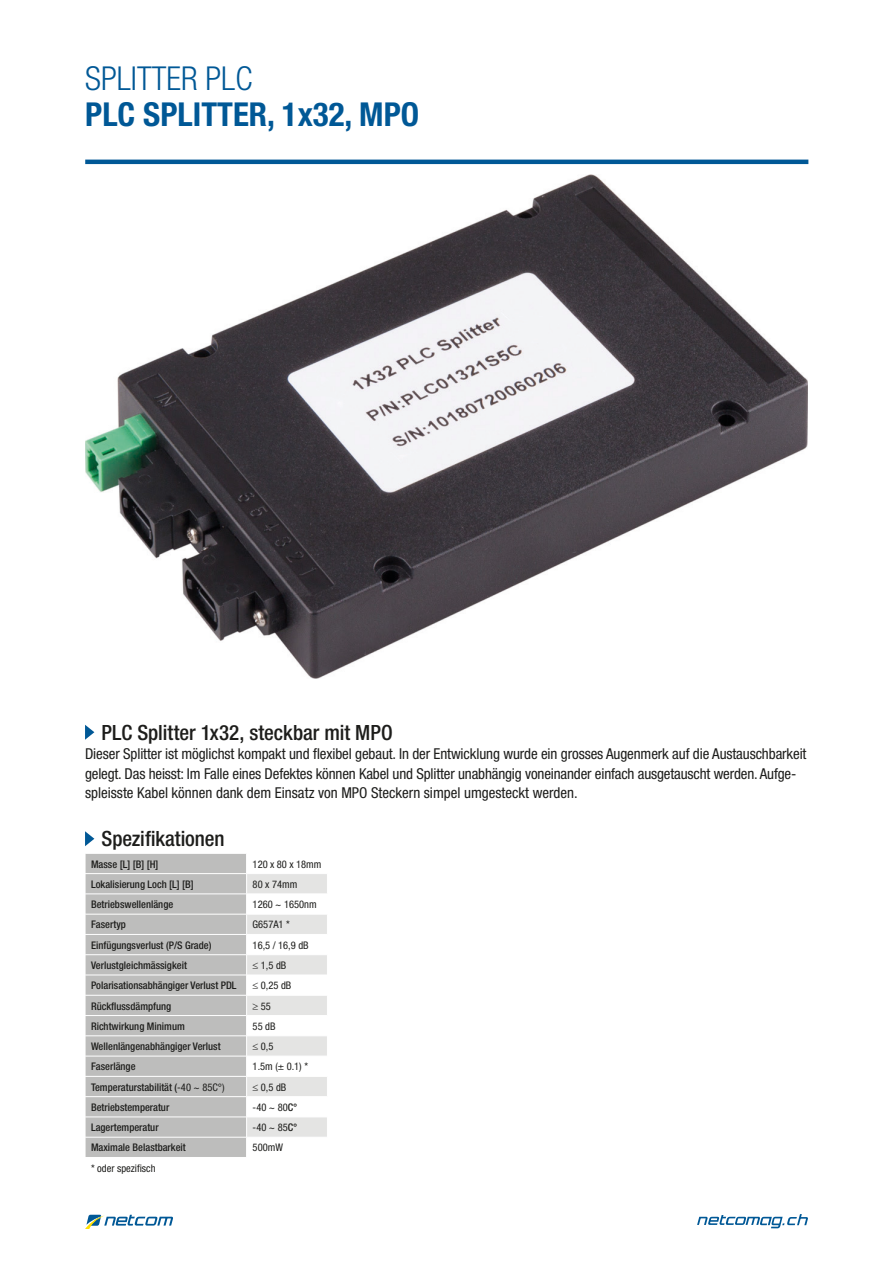
<style>
.page{position:relative;width:893px;height:1263px;background:#fff}
.page>*{position:absolute;margin:0;border:0;box-sizing:border-box;transform-origin:0 0}
.Untertitel{font:700 condensed 33px/36px "Helvetica Neue";color:#005896}
.Titel{font:500 condensed 21px "Helvetica Neue";color:#1d1d1b}
.Fliesstext{font:500 condensed 21px "Helvetica Neue";letter-spacing:-.005em;color:#1d1d1b}
.Fliesstext-2{font:condensed 15px/19.5px "Helvetica Neue";letter-spacing:-.005em;color:#1d1d1b}
.tabelle_überschrift{font:500 condensed 10.5px "Helvetica Neue";color:#1d1d1b}
.tabelle_text{font:condensed 10.5px "Helvetica Neue";color:#1d1d1b}
.tabelle_überschrift-2{font:condensed 10.5px "Helvetica Neue";color:#1d1d1b}
.s1{font-weight:300}
.s2{font-weight:400}
.s3{font-weight:500}
</style>
<div class="page">
<svg style="left:85px;top:725px;width:9px;height:15px"></svg>
<svg style="left:85px;top:831px;width:9px;height:15px"></svg>
<hr style="left:85px;top:160px;width:723px;height:4px;background:#005896">
<img style="left:86px;top:174px;width:721px;height:504px">
<div style="left:86px;top:854px;width:160px;height:303px;background:#bdbdbc"></div>
<hr style="left:85px;top:894px;width:162px;height:1px;background:#fff">
<hr style="left:85px;top:914px;width:162px;height:1px;background:#fff">
<hr style="left:85px;top:934px;width:162px;height:1px;background:#fff">
<hr style="left:85px;top:954px;width:162px;height:1px;background:#fff">
<hr style="left:85px;top:975px;width:162px;height:1px;background:#fff">
<hr style="left:85px;top:995px;width:162px;height:1px;background:#fff">
<hr style="left:85px;top:1015px;width:162px;height:1px;background:#fff">
<hr style="left:85px;top:1035px;width:162px;height:1px;background:#fff">
<hr style="left:85px;top:1056px;width:162px;height:1px;background:#fff">
<hr style="left:85px;top:1076px;width:162px;height:1px;background:#fff">
<hr style="left:85px;top:1096px;width:162px;height:1px;background:#fff">
<hr style="left:85px;top:1117px;width:162px;height:1px;background:#fff">
<hr style="left:85px;top:1137px;width:162px;height:1px;background:#fff">
<svg style="left:85px;top:854px;width:1px;height:303px"></svg>
<svg style="left:247px;top:874px;width:80px;height:263px"></svg>
<hr style="left:85px;top:873px;width:162px;height:1px;background:#fff">
<svg style="left:697px;top:1214px;width:111px;height:14px"></svg>
<svg style="left:85px;top:1215px;width:88px;height:14px"></svg>
<p class="Untertitel" style="left:85px;top:60px;width:335px"><span class="s1">SPLITTER PLC<br></span>PLC SPLITTER, 1x32, MPO</p>
<p class="Titel" style="left:102px;top:720px;width:293px">PLC Splitter 1x32, steckbar mit MPO</p>
<p class="Fliesstext-2" style="left:85px;top:744px;width:723px">Dieser Splitter ist möglichst kompakt und flexibel gebaut. In der Entwicklung wurde ein grosses Augenmerk auf die Austauschbarkeit gelegt. Das heisst: Im Falle eines Defektes können Kabel und Splitter unabhängig voneinander einfach ausgetauscht werden. Aufge&shy;spleisste Kabel können dank dem Einsatz von MPO Steckern simpel umgesteckt werden.</p>
<p class="Fliesstext" style="left:102px;top:826px;width:125px">Spezifikationen</p>
<p class="tabelle_überschrift" style="left:91px;top:857px;width:69px">Masse [L] [B] [H]</p>
<p class="tabelle_text" style="left:253px;top:858px;width:70px">120 x 80 x 18mm</p>
<p class="tabelle_überschrift" style="left:91px;top:878px;width:104px">Lokalisierung Loch [L] [B]</p>
<p class="tabelle_text" style="left:253px;top:878px;width:46px">80 x 74mm</p>
<p class="tabelle_überschrift" style="left:91px;top:898px;width:84px">Betriebswellenlänge</p>
<p class="tabelle_text" style="left:253px;top:898px;width:66px">1260 ~ 1650nm</p>
<p class="tabelle_überschrift" style="left:91px;top:918px;width:36px">Fasertyp</p>
<p class="tabelle_text" style="left:253px;top:919px;width:39px">G657A1 *</p>
<p class="tabelle_überschrift" style="left:91px;top:939px;width:122px">Einfügungsverlust (P/S Grade)</p>
<p class="tabelle_text" style="left:253px;top:939px;width:58px">16,5 / 16,9 dB</p>
<p class="tabelle_überschrift" style="left:91px;top:959px;width:97px">Verlustgleichmässigkeit</p>
<p class="tabelle_text" style="left:253px;top:959px;width:35px">≤ 1,5 dB</p>
<p class="tabelle_überschrift" style="left:91px;top:979px;width:147px">Polarisationsabhängiger Verlust PDL</p>
<p class="tabelle_text" style="left:253px;top:979px;width:40px">≤ 0,25 dB</p>
<p class="tabelle_überschrift" style="left:91px;top:999px;width:82px">Rückflussdämpfung</p>
<p class="tabelle_text" style="left:253px;top:1000px;width:20px">≥ 55</p>
<p class="tabelle_überschrift" style="left:91px;top:1020px;width:95px">Richtwirkung Minimum</p>
<p class="tabelle_text" style="left:253px;top:1020px;width:24px">55 dB</p>
<p class="tabelle_überschrift" style="left:91px;top:1040px;width:131px">Wellenlängenabhängiger Verlust</p>
<p class="tabelle_text" style="left:253px;top:1040px;width:22px">≤ 0,5</p>
<p class="tabelle_überschrift" style="left:91px;top:1060px;width:46px">Faserlänge</p>
<p class="tabelle_text" style="left:253px;top:1060px;width:57px">1.5m (± 0.1) *</p>
<p class="tabelle_überschrift" style="left:91px;top:1081px;width:135px">Temperaturstabilität (<span class="s2">-40 ~ 85C°)</span></p>
<p class="tabelle_text" style="left:253px;top:1081px;width:35px">≤ 0,5 dB</p>
<p class="tabelle_überschrift" style="left:91px;top:1101px;width:80px">Betriebstemperatur</p>
<p class="tabelle_text" style="left:253px;top:1101px;width:46px">-40 ~ 80<span class="s3">C°</span></p>
<p class="tabelle_überschrift" style="left:91px;top:1121px;width:69px">Lagertemperatur</p>
<p class="tabelle_text" style="left:253px;top:1121px;width:46px">-40 ~ 85<span class="s3">C°</span></p>
<p class="tabelle_überschrift" style="left:91px;top:1141px;width:96px">Maximale Belastbarkeit</p>
<p class="tabelle_text" style="left:253px;top:1142px;width:32px">500mW</p>
<p class="tabelle_überschrift-2" style="left:91px;top:1162px;width:66px">* oder spezifisch</p>
</div>
